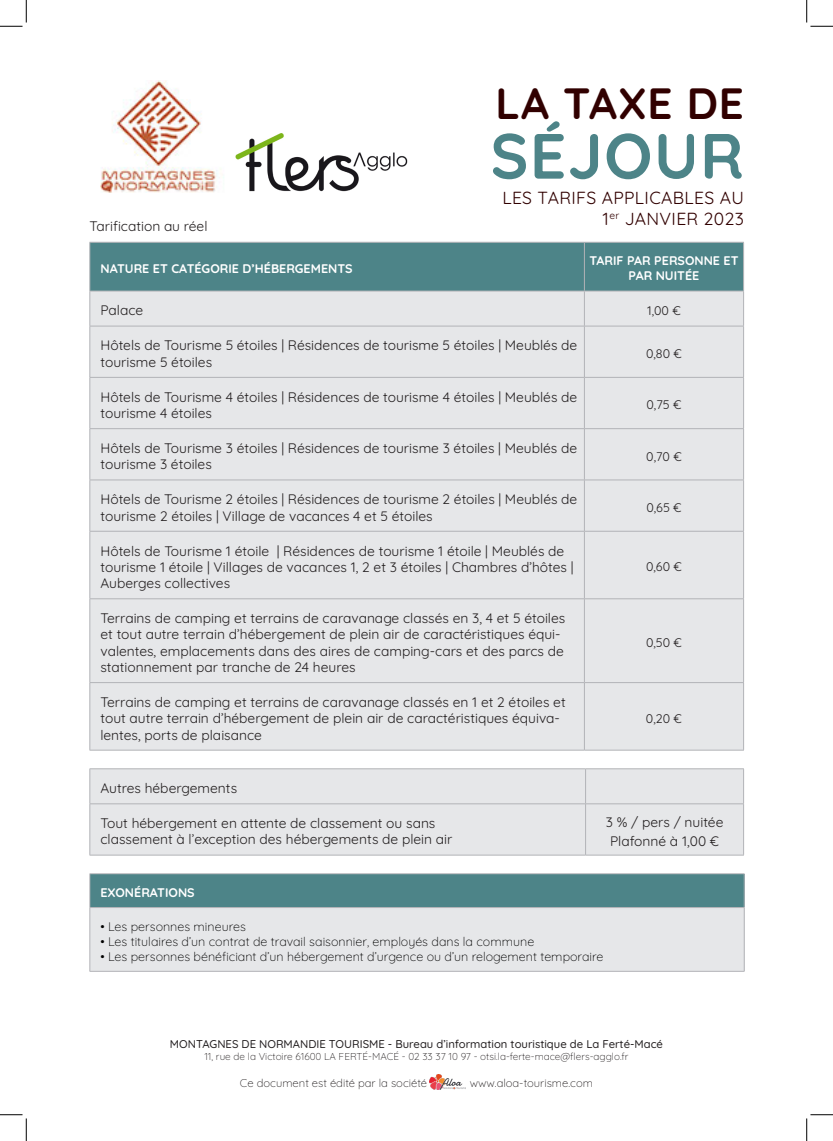
<style>
.page{position:relative;width:833px;height:1141px;background:#fff}
.page>*{position:absolute;margin:0;border:0;box-sizing:border-box;transform-origin:0 0}
.t1{font:700 63.75px "Quicksand";letter-spacing:.02em;color:#4d8488}
.t2{font:700 43.75px "Quicksand";letter-spacing:.02em;color:#310000}
.t3{font:17.5px "Quicksand";letter-spacing:.02em;color:#310000}
.t4{font:13.75px/16.2px "Quicksand";color:#231f20}
.t5{font:300 12.5px "Quicksand";color:#000}
.t6{font:700 12.5px/15px "Quicksand";color:#fff;text-align:center}
.t7{font:12.5px "Quicksand";color:#231f20}
.t8{font:500 11.25px "Quicksand";color:#231f20}
.t9{font:300 11.25px "Quicksand";color:#231f20}
.t10{font:300 10px "Quicksand";color:#231f20}
</style>
<div class="page">
<div style="left:90px;top:243px;width:652px;height:48px;background:#4d8488"></div>
<div style="left:90px;top:292px;width:652px;height:457px;background:#e6e7e9"></div>
<hr style="left:89px;top:242px;width:495px;height:1px;background:#b2b3b7">
<hr style="left:89px;top:242px;width:1px;height:49px;background:#b2b3b7">
<hr style="left:584px;top:242px;width:159px;height:1px;background:#b2b3b7">
<hr style="left:583px;top:242px;width:1px;height:49px;background:#b2b3b7">
<hr style="left:742px;top:242px;width:1px;height:49px;background:#b2b3b7">
<hr style="left:89px;top:291px;width:495px;height:1px;background:#b2b3b7">
<hr style="left:89px;top:291px;width:1px;height:35px;background:#b2b3b7">
<hr style="left:584px;top:291px;width:159px;height:1px;background:#b2b3b7">
<hr style="left:583px;top:291px;width:1px;height:35px;background:#b2b3b7">
<hr style="left:742px;top:291px;width:1px;height:35px;background:#b2b3b7">
<hr style="left:89px;top:326px;width:495px;height:1px;background:#b2b3b7">
<hr style="left:89px;top:326px;width:1px;height:51px;background:#b2b3b7">
<hr style="left:584px;top:326px;width:159px;height:1px;background:#b2b3b7">
<hr style="left:583px;top:326px;width:1px;height:51px;background:#b2b3b7">
<hr style="left:742px;top:326px;width:1px;height:51px;background:#b2b3b7">
<hr style="left:89px;top:377px;width:495px;height:1px;background:#b2b3b7">
<hr style="left:89px;top:377px;width:1px;height:51px;background:#b2b3b7">
<hr style="left:584px;top:377px;width:159px;height:1px;background:#b2b3b7">
<hr style="left:583px;top:377px;width:1px;height:51px;background:#b2b3b7">
<hr style="left:742px;top:377px;width:1px;height:51px;background:#b2b3b7">
<hr style="left:89px;top:428px;width:495px;height:1px;background:#b2b3b7">
<hr style="left:89px;top:429px;width:1px;height:50px;background:#b2b3b7">
<hr style="left:584px;top:428px;width:159px;height:1px;background:#b2b3b7">
<hr style="left:583px;top:429px;width:1px;height:50px;background:#b2b3b7">
<hr style="left:742px;top:429px;width:1px;height:50px;background:#b2b3b7">
<hr style="left:89px;top:479px;width:495px;height:1px;background:#b2b3b7">
<hr style="left:89px;top:480px;width:1px;height:51px;background:#b2b3b7">
<hr style="left:584px;top:479px;width:159px;height:1px;background:#b2b3b7">
<hr style="left:583px;top:480px;width:1px;height:51px;background:#b2b3b7">
<hr style="left:742px;top:480px;width:1px;height:51px;background:#b2b3b7">
<hr style="left:89px;top:531px;width:495px;height:1px;background:#b2b3b7">
<hr style="left:89px;top:531px;width:1px;height:67px;background:#b2b3b7">
<hr style="left:584px;top:531px;width:159px;height:1px;background:#b2b3b7">
<hr style="left:583px;top:531px;width:1px;height:67px;background:#b2b3b7">
<hr style="left:742px;top:531px;width:1px;height:67px;background:#b2b3b7">
<hr style="left:89px;top:598px;width:495px;height:1px;background:#b2b3b7">
<hr style="left:89px;top:599px;width:1px;height:83px;background:#b2b3b7">
<hr style="left:584px;top:598px;width:159px;height:1px;background:#b2b3b7">
<hr style="left:583px;top:599px;width:1px;height:83px;background:#b2b3b7">
<hr style="left:742px;top:599px;width:1px;height:83px;background:#b2b3b7">
<hr style="left:89px;top:682px;width:495px;height:1px;background:#b2b3b7">
<hr style="left:89px;top:683px;width:1px;height:66px;background:#b2b3b7">
<hr style="left:584px;top:682px;width:159px;height:1px;background:#b2b3b7">
<hr style="left:583px;top:683px;width:1px;height:66px;background:#b2b3b7">
<hr style="left:742px;top:683px;width:1px;height:66px;background:#b2b3b7">
<hr style="left:89px;top:749px;width:495px;height:1px;background:#b2b3b7">
<hr style="left:584px;top:749px;width:159px;height:1px;background:#b2b3b7">
<div style="left:90px;top:769px;width:652px;height:85px;background:#e6e7e9"></div>
<hr style="left:89px;top:804px;width:1px;height:50px;background:#b2b3b7">
<hr style="left:89px;top:854px;width:496px;height:1px;background:#b2b3b7">
<hr style="left:585px;top:804px;width:1px;height:50px;background:#b2b3b7">
<hr style="left:742px;top:804px;width:1px;height:50px;background:#b2b3b7">
<hr style="left:585px;top:854px;width:158px;height:1px;background:#b2b3b7">
<hr style="left:89px;top:768px;width:496px;height:1px;background:#b2b3b7">
<hr style="left:89px;top:769px;width:1px;height:34px;background:#b2b3b7">
<hr style="left:89px;top:803px;width:496px;height:1px;background:#b2b3b7">
<hr style="left:585px;top:768px;width:158px;height:1px;background:#b2b3b7">
<hr style="left:585px;top:769px;width:1px;height:34px;background:#b2b3b7">
<hr style="left:742px;top:769px;width:1px;height:34px;background:#b2b3b7">
<hr style="left:585px;top:803px;width:158px;height:1px;background:#b2b3b7">
<div style="left:90px;top:873px;width:653px;height:34px;background:#4d8488"></div>
<div style="left:90px;top:907px;width:653px;height:64px;background:#e6e7e9"></div>
<hr style="left:89px;top:873px;width:655px;height:1px;background:#b2b3b7">
<hr style="left:89px;top:874px;width:1px;height:33px;background:#b2b3b7">
<hr style="left:743px;top:874px;width:1px;height:33px;background:#b2b3b7">
<hr style="left:89px;top:907px;width:655px;height:1px;background:#b2b3b7">
<hr style="left:89px;top:907px;width:1px;height:63px;background:#b2b3b7">
<hr style="left:743px;top:907px;width:1px;height:63px;background:#b2b3b7">
<hr style="left:89px;top:970px;width:655px;height:1px;background:#b2b3b7">
<img style="left:429px;top:1074px;width:36px;height:15px">
<img style="left:100px;top:80px;width:124px;height:112px">
<img style="left:235px;top:133px;width:173px;height:59px">
<svg style="left:0;top:0;width:27px;height:27px"></svg>
<svg style="left:0;top:1114px;width:27px;height:26px"></svg>
<svg style="left:806px;top:0;width:26px;height:27px"></svg>
<svg style="left:806px;top:1114px;width:26px;height:26px"></svg>
<p class="t4" style="left:89px;top:217px;width:119px">Tarification au réel</p>
<p class="t2" style="left:495px;top:69px;width:250px">LA TAXE DE</p>
<p class="t1" style="left:490px;top:107px;width:255px">SÉJOUR</p>
<p class="t3" style="left:502px;top:184px;width:243px">LES TARIFS APPLICABLES AU</p>
<p class="t3" style="left:602px;top:205px;width:143px">1<sup>er</sup> JANVIER 2023</p>
<p class="t6" style="left:100px;top:260px;width:253px">NATURE ET CATÉGORIE D’HÉBERGEMENTS</p>
<p class="t6" style="left:589px;top:252px;width:151px">TARIF PAR PERSONNE ET<br>PAR NUITÉE</p>
<p class="t4" style="left:100px;top:301px;width:44px">Palace</p>
<p class="t7" style="left:646px;top:301px;width:35px">1,00 €</p>
<p class="t4" style="left:100px;top:336px;width:478px">Hôtels de Tourisme 5 étoiles | Résidences de tourisme 5 étoiles | Meublés de tourisme 5 étoiles</p>
<p class="t7" style="left:645px;top:344px;width:37px">0,80 €</p>
<p class="t4" style="left:100px;top:387px;width:478px">Hôtels de Tourisme 4 étoiles | Résidences de tourisme 4 étoiles | Meublés de tourisme 4 étoiles</p>
<p class="t7" style="left:646px;top:395px;width:36px">0,75 €</p>
<p class="t4" style="left:100px;top:438px;width:478px">Hôtels de Tourisme 3 étoiles | Résidences de tourisme 3 étoiles | Meublés de tourisme 3 étoiles</p>
<p class="t7" style="left:645px;top:446px;width:37px">0,70 €</p>
<p class="t4" style="left:100px;top:490px;width:478px">Hôtels de Tourisme 2 étoiles | Résidences de tourisme 2 étoiles | Meublés de tourisme 2 étoiles | Village de vacances 4 et 5 étoiles</p>
<p class="t7" style="left:646px;top:497px;width:37px">0,65 €</p>
<p class="t4" style="left:100px;top:541px;width:474px">Hôtels de Tourisme 1 étoile | Résidences de tourisme 1 étoile | Meublés de tourisme 1 étoile | Villages de vacances 1, 2 et 3 étoiles | Chambres d’hôtes |<br>Auberges collectives</p>
<p class="t7" style="left:645px;top:557px;width:37px">0,60 €</p>
<p class="t4" style="left:100px;top:608px;width:466px">Terrains de camping et terrains de caravanage classés en 3, 4 et 5 étoiles et tout autre terrain d’hébergement de plein air de caractéristiques équi&shy;valentes, emplacements dans des aires de camping-cars et des parcs de stationnement par tranche de 24 heures</p>
<p class="t4" style="left:100px;top:692px;width:466px">Terrains de camping et terrains de caravanage classés en 1 et 2 étoiles et tout autre terrain d’hébergement de plein air de caractéristiques équiva&shy;lentes, ports de plaisance</p>
<p class="t4" style="left:100px;top:778px;width:138px">Autres hébergements</p>
<p class="t4" style="left:100px;top:813px;width:336px">Tout hébergement en attente de classement ou sans</p>
<p class="t4" style="left:100px;top:830px;width:353px">classement à l’exception des hébergements de plein air</p>
<p class="t7" style="left:645px;top:632px;width:37px">0,50 €</p>
<p class="t7" style="left:645px;top:708px;width:38px">0,20 €</p>
<p class="t4" style="left:605px;top:812px;width:119px">3 % / pers / nuitée</p>
<p class="t4" style="left:609px;top:831px;width:111px">Plafonné à 1,00 €</p>
<p class="t6" style="left:100px;top:883px;width:96px">EXONÉRATIONS</p>
<p class="t5" style="left:100px;top:916px;width:147px">• Les personnes mineures</p>
<p class="t5" style="left:100px;top:931px;width:435px">• Les titulaires d’un contrat de travail saisonnier, employés dans la commune</p>
<p class="t5" style="left:100px;top:946px;width:504px">• Les personnes bénéficiant d’un hébergement d’urgence ou d’un relogement temporaire</p>
<p class="t8" style="left:170px;top:1035px;width:494px">MONTAGNES DE NORMANDIE TOURISME - Bureau d’information touristique de La Ferté-Macé</p>
<p class="t10" style="left:204px;top:1048px;width:425px">11, rue de la Victoire 61600 LA FERTÉ-MACÉ - 02 33 37 10 97 - otsi.la-ferte-mace@flers-agglo.fr</p>
<p class="t9" style="left:240px;top:1074px;width:188px">Ce document est édité par la société</p>
<p class="t9" style="left:469px;top:1074px;width:125px">www.aloa-tourisme.com</p>
</div>
